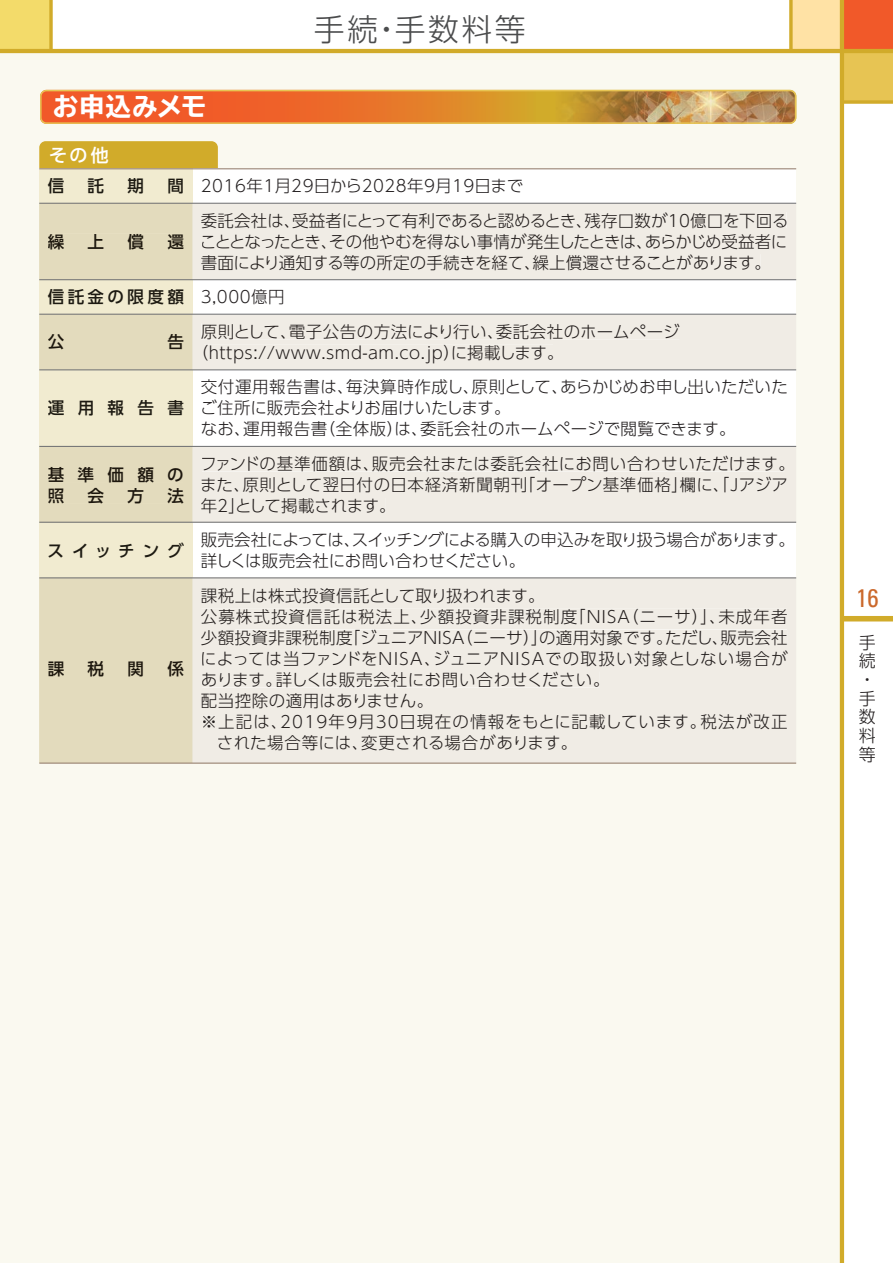
<style>
.page{position:relative;width:893px;height:1263px;background:#fff}
.page>*{position:absolute;margin:0;border:0;box-sizing:border-box;transform-origin:0 0}
.t1{font:300 30.9px "UD Shin Go Pro";letter-spacing:.08em;color:#4b4c4d}
.t2{font:700 expanded 25.5px "TBUD Go Std";letter-spacing:.025em;color:#fff}
.t3{font:condensed 25.5px "Univers";color:#cb692c}
.t4{font:500 18px "UD Shin Go Pro";color:#fff}
.t5{font:300 16.95px/18.8px "UD Shin Go Pro";color:#231f20}
.t6{font:300 16.5px/21px "UD Shin Go Pro";letter-spacing:.025em;color:#221d1c}
.t7{font:300 16.5px/21px "UD Shin Go Pro";letter-spacing:.01em;color:#231f20}
.t8{font:300 16.5px/21px "UD Shin Go Pro";letter-spacing:-.025em;color:#231f20}
.t9{font:300 16.5px "UD Shin Go Pro";letter-spacing:.065em;color:#221d1c}
.t10{font:300 16.5px "UD Shin Go Pro";letter-spacing:.06em;color:#221d1c}
.t11{font:300 16.5px "UD Shin Go Pro";letter-spacing:.075em;color:#221d1c}
.t12{font:300 16.5px "UD Shin Go Pro";letter-spacing:.03em;color:#231f20}
.t13{font:500 16.5px/21px "UD Shin Go Pro";letter-spacing:.81em;color:#1d170e}
.t14{font:500 16.5px "UD Shin Go Pro";letter-spacing:.415em;color:#1d1a12}
.t15{font:500 16.5px "UD Shin Go Pro";letter-spacing:.205em;color:#1d1a12}
</style>
<div class="page">
<div style="left:0;top:0;width:51px;height:51px;background:#f3db6a"></div>
<div style="left:842px;top:0;width:51px;height:51px;background:#f15929"></div>
<div style="left:842px;top:51px;width:51px;height:51px;background:#e7c453"></div>
<div style="left:791px;top:0;width:51px;height:51px;background:#ffe2a5"></div>
<div style="left:842px;top:616px;width:51px;height:5px;background:#d1ab2a"></div>
<div style="left:0;top:51px;width:842px;height:1212px;background:#faf9f0"></div>
<hr style="left:840px;top:0;width:4px;height:1263px;background:#d1ab2a">
<hr style="left:0;top:49px;width:893px;height:4px;background:#d1ab2a">
<svg style="left:844px;top:100px;width:49px;height:4px"></svg>
<svg style="left:49px;top:0;width:4px;height:49px"></svg>
<svg style="left:789px;top:0;width:4px;height:49px"></svg>
<svg style="left:40px;top:90px;width:756px;height:34px;background:#db8139"></svg>
<div style="left:39px;top:141px;width:179px;height:34px;background:#d1ab2a;border-radius:6px"></div>
<div style="left:192px;top:169px;width:604px;height:594px;background:#fff"></div>
<div style="left:39px;top:169px;width:153px;height:594px;background:#f1ebd0"></div>
<div style="left:192px;top:204px;width:604px;height:75px;background:#f0ece5"></div>
<div style="left:39px;top:204px;width:153px;height:75px;background:#e3dbbd"></div>
<svg style="left:39px;top:315px;width:757px;height:55px;background:#eae5d9"></svg>
<div style="left:192px;top:447px;width:604px;height:75px;background:#f0ece5"></div>
<div style="left:39px;top:447px;width:153px;height:75px;background:#e3dbbd"></div>
<div style="left:192px;top:577px;width:604px;height:186px;background:#f0ece5"></div>
<div style="left:39px;top:577px;width:153px;height:186px;background:#e3dbbd"></div>
<hr style="left:39px;top:168px;width:757px;height:1px;background:#927b68">
<hr style="left:39px;top:203px;width:757px;height:1px;background:#6c6d70">
<hr style="left:39px;top:279px;width:757px;height:1px;background:#6c6d70">
<hr style="left:39px;top:314px;width:757px;height:1px;background:#6c6d70">
<hr style="left:39px;top:370px;width:757px;height:1px;background:#6c6d70">
<hr style="left:39px;top:522px;width:757px;height:1px;background:#6c6d70">
<hr style="left:39px;top:578px;width:757px;height:1px;background:#6c6d70">
<hr style="left:39px;top:446px;width:757px;height:1px;background:#6c6d70">
<hr style="left:39px;top:763px;width:757px;height:1px;background:#927b68">
<div style="left:48px;top:234px;width:136px;height:15px;background:#e3dbbd"></div>
<div style="left:48px;top:334px;width:135px;height:16px;background:#e3dbbd"></div>
<div style="left:48px;top:466px;width:135px;height:16px;background:#e3dbbd"></div>
<div style="left:48px;top:487px;width:135px;height:16px;background:#e3dbbd"></div>
<div style="left:48px;top:661px;width:136px;height:16px;background:#e3dbbd"></div>
<div style="left:202px;top:212px;width:584px;height:16px;background:#f0ece5"></div>
<div style="left:202px;top:233px;width:584px;height:16px;background:#f0ece5"></div>
<div style="left:202px;top:254px;width:558px;height:16px;background:#f0ece5"></div>
<div style="left:202px;top:323px;width:477px;height:16px;background:#f0ece5"></div>
<div style="left:204px;top:345px;width:349px;height:18px;background:#f0ece5"></div>
<div style="left:202px;top:455px;width:582px;height:16px;background:#f0ece5"></div>
<div style="left:202px;top:476px;width:584px;height:16px;background:#f0ece5"></div>
<div style="left:201px;top:498px;width:184px;height:15px;background:#f0ece5"></div>
<div style="left:202px;top:588px;width:332px;height:15px;background:#f0ece5"></div>
<div style="left:201px;top:609px;width:586px;height:15px;background:#f0ece5"></div>
<div style="left:201px;top:630px;width:33px;height:15px;background:#f0ece5"></div>
<div style="left:235px;top:629px;width:552px;height:16px;background:#f0ece5"></div>
<div style="left:202px;top:652px;width:13px;height:13px;background:#f0ece5"></div>
<div style="left:219px;top:650px;width:569px;height:16px;background:#f0ece5"></div>
<div style="left:202px;top:671px;width:397px;height:16px;background:#f0ece5"></div>
<div style="left:202px;top:693px;width:221px;height:15px;background:#f0ece5"></div>
<div style="left:203px;top:716px;width:12px;height:11px;background:#f0ece5"></div>
<div style="left:219px;top:713px;width:568px;height:16px;background:#f0ece5"></div>
<div style="left:219px;top:734px;width:348px;height:16px;background:#f0ece5"></div>
<h1 class="t1" style="left:314px;top:4px;width:213px">手続・手数料等</h1>
<h2 class="t2" style="left:53px;top:93px;width:155px">お申込みメモ</h2>
<p class="t4" style="left:49px;top:141px;width:61px">その他</p>
<p class="t14" style="left:48px;top:173px;width:18px">信</p>
<p class="t14" style="left:88px;top:173px;width:18px">託</p>
<p class="t14" style="left:127px;top:173px;width:18px">期</p>
<p class="t14" style="left:167px;top:173px;width:18px">間</p>
<p class="t13" style="left:48px;top:231px;width:18px">繰</p>
<p class="t13" style="left:88px;top:231px;width:18px">上</p>
<p class="t13" style="left:127px;top:231px;width:18px">償</p>
<p class="t13" style="left:167px;top:231px;width:18px">還</p>
<p class="t15" style="left:48px;top:284px;width:138px">信託金の限度額</p>
<p class="t13" style="left:48px;top:331px;width:18px">公</p>
<p class="t13" style="left:167px;top:331px;width:18px">告</p>
<p class="t12" style="left:201px;top:173px;width:324px">2016年1月29日から2028年9月19日まで</p>
<p class="t6" style="left:200px;top:209px;width:590px;text-align:justify">委託会社は、受益者にとって有利であると認めるとき、残存口数が10億口を下回ることとなったとき、その他やむを得ない事情が発生したときは、あらかじめ受益者に書面により通知する等の所定の手続きを経て、繰上償還させることがあります。</p>
<p class="t7" style="left:201px;top:286px;width:85px">3,000億円</p>
<p class="t6" style="left:192px;top:320px;width:489px;text-indent:9px">原則として、電子公告の方法により行い、委託会社のホームページ（https://www.smd-am.co.jp）に掲載します。</p>
<p class="t7" style="left:200px;top:376px;width:589px">交付運用報告書は、毎決算時作成し、原則として、あらかじめお申し出いただいたご住所に販売会社よりお届けいたします。<br>なお、運用報告書（全体版）は、委託会社のホームページで閲覧できます。</p>
<p class="t6" style="left:200px;top:452px;width:596px">ファンドの基準価額は、販売会社または委託会社にお問い合わせいただけます。また、原則として翌日付の日本経済新聞朝刊「オープン基準価格」欄に、「Ｊアジア年２」として掲載されます。</p>
<p class="t8" style="left:201px;top:529px;width:595px">販売会社によっては、スイッチングによる購入の申込みを取り扱う場合があります。詳しくは販売会社にお問い合わせください。</p>
<p class="t6" style="left:201px;top:584px;width:345px">課税上は株式投資信託として取り扱われます。</p>
<p class="t9" style="left:201px;top:603px;width:588px">公募株式投資信託は税法上、少額投資非課税制度「NISA（ニーサ）」、未成年者</p>
<p class="t6" style="left:201px;top:626px;width:588px">少額投資非課税制度「ジュニアNISA（ニーサ）」の適用対象です。ただし、販売会社</p>
<p class="t10" style="left:200px;top:645px;width:589px">によっては当ファンドをNISA、ジュニアNISAでの取扱い対象としない場合が</p>
<p class="t6" style="left:201px;top:668px;width:410px">あります。詳しくは販売会社にお問い合わせください。</p>
<p class="t6" style="left:201px;top:689px;width:234px">配当控除の適用はありません。</p>
<p class="t11" style="left:201px;top:708px;width:588px">※上記は、2019年9月30日現在の情報をもとに記載しています。税法が改正</p>
<p class="t6" style="left:217px;top:731px;width:362px">された場合等には、変更される場合があります。</p>
<p class="t14" style="left:48px;top:395px;width:138px">運用報告書</p>
<p class="t13" style="left:48px;top:463px;width:138px">基準価額の照</p>
<p class="t13" style="left:88px;top:484px;width:18px">会</p>
<p class="t13" style="left:127px;top:484px;width:18px">方</p>
<p class="t13" style="left:167px;top:484px;width:18px">法</p>
<p class="t14" style="left:48px;top:537px;width:138px">スイッチング</p>
<p class="t13" style="left:48px;top:658px;width:18px">課</p>
<p class="t13" style="left:88px;top:658px;width:18px">税</p>
<p class="t13" style="left:127px;top:658px;width:18px">関</p>
<p class="t13" style="left:167px;top:658px;width:18px">係</p>
<h2 class="t3" style="left:856px;top:582px;width:24px">16</h2>
<p class="t5" style="left:859px;top:632px;width:18px">手続・手数料等</p>
</div>
